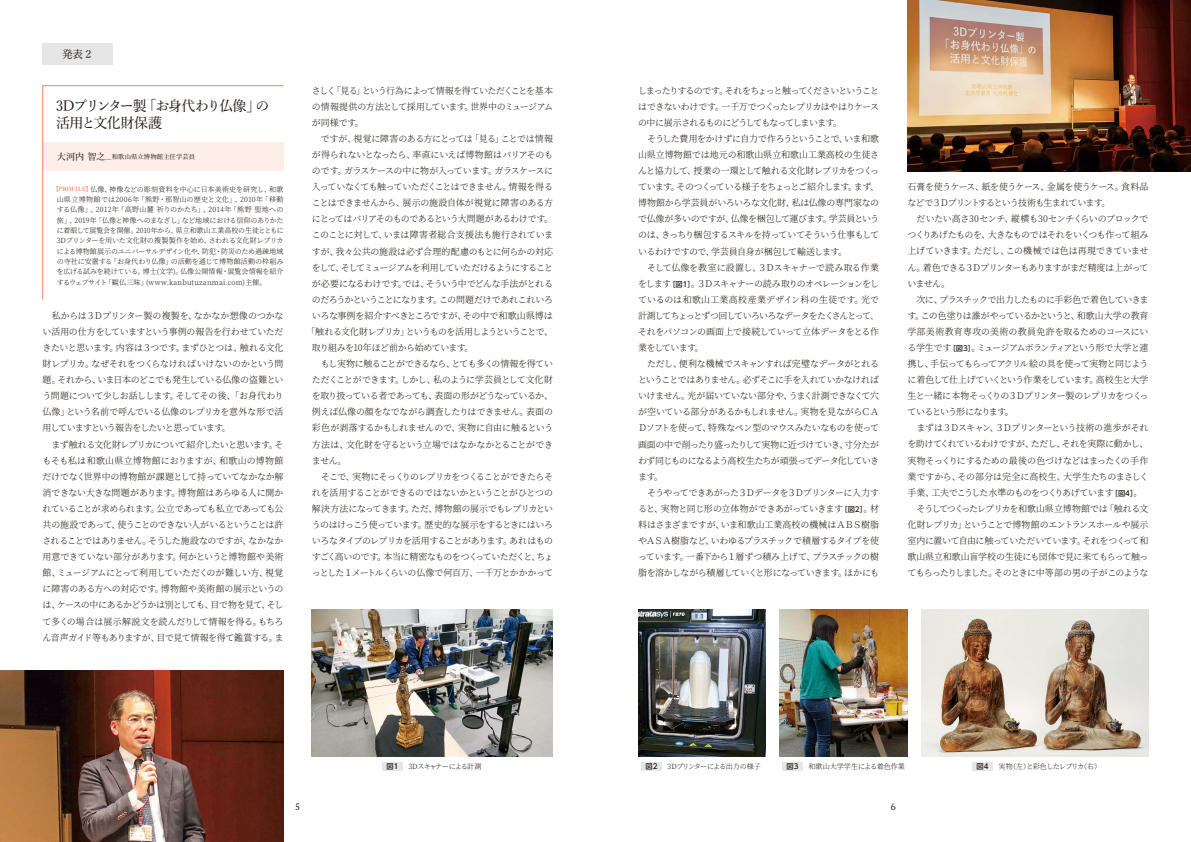
<style>
.page{position:relative;width:1191px;height:842px;background:#fff}
.page>*{position:absolute;margin:0;border:0;box-sizing:border-box;transform-origin:0 0}
.t1{font:500 14.2px/17px "Yu Min";letter-spacing:-.075em;color:#221815}
.t2{font:500 10.6px "Yu Min 36 p Kn";color:#221815}
.t3{font:9.2px "PT Serif";color:#221815}
.t4{font:300 9.1px/16.1px "Source Han Serif";letter-spacing:-.045em;color:#221815}
.t5{font:300 9.1px "Source Han Serif";letter-spacing:-.065em;color:#221815}
.t6{font:300 9.1px "Source Han Serif";letter-spacing:-.025em;color:#221815}
.t7{font:300 9.1px "Source Han Serif";letter-spacing:-.11em;color:#221815}
.t8{font:300 9.1px "Source Han Serif";letter-spacing:-.09em;color:#221815}
.t9{font:300 9.1px "Source Han Serif";letter-spacing:-.07em;color:#221815}
.t10{font:300 9.1px "Source Han Serif";letter-spacing:-.015em;color:#221815}
.t11{font:300 9.1px "Source Han Serif";letter-spacing:-.02em;color:#221815}
.t12{font:300 9.1px "Source Han Serif";letter-spacing:-.01em;color:#221815}
.t13{font:500 7.2px "UD Shin Go Pr 6 N";color:#221815}
.t14{font:300 7.1px/10.3px "Source Han Serif";color:#221815;text-align:justify}
.t15{font:300 7.1px "Source Han Serif";letter-spacing:-.095em;color:#221815}
.t16{font:300 7.1px "Source Han Serif";letter-spacing:-.07em;color:#221815}
.t17{font:300 7.1px "Source Han Serif";letter-spacing:-.09em;color:#221815}
.t18{font:500 6.4px "Yu Min";letter-spacing:.005em;color:#221815}
.s1{font-size:9.2px}
.s2{font-family:"Yu Min";font-weight:800;font-size:5.7px;color:#ef8462}
.s3{font-family:"UD Shin Go Pr 6 N";font-weight:500;font-size:7.2px}
</style>
<div class="page">
<svg style="left:42px;top:85px;width:242px;height:215px"></svg>
<div style="left:43px;top:43px;width:70px;height:21px;background:#e6e6e6"></div>
<div style="left:382px;top:762px;width:21px;height:8px;background:#e6e6e6"></div>
<div style="left:641px;top:762px;width:21px;height:8px;background:#e6e6e6"></div>
<div style="left:782px;top:762px;width:21px;height:8px;background:#e6e6e6"></div>
<div style="left:972px;top:762px;width:21px;height:8px;background:#e6e6e6"></div>
<img style="left:0;top:670px;width:284px;height:172px">
<img style="left:907px;top:0;width:284px;height:171px">
<img style="left:638px;top:610px;width:127px;height:146px">
<img style="left:311px;top:610px;width:242px;height:146px">
<img style="left:780px;top:610px;width:127px;height:146px">
<img style="left:921px;top:610px;width:227px;height:146px">
<p class="t2" style="left:62px;top:44px;width:33px">発表２</p>
<h1 class="t1" style="left:56px;top:96px;width:215px">3Dプリンター製「お身代わり仏像」の活用と文化財保護</h1>
<p class="t18" style="left:57px;top:151px;width:140px"><span class="s1">大河内 智之</span>＿和歌山県立博物館主任学芸員</p>
<p class="t14" style="left:57px;top:184px;width:228px;text-indent:-4px"><span class="s2">【PROFILE】</span>仏像、神像などの彫刻資料を中心に日本美術史を研究し、和歌山県立博物館では2006年「熊野・那智山の歴史と文化」、2010年「移動する仏像」、2012年「高野山麓 祈りのかたち」、2014年「熊野 聖地への旅」、2019年「仏像と神像へのまなざし」など地域における信仰のありかたに着眼して展覧会を開催。2010年から、県立和歌山工業高校の生徒とともに3Dプリンターを用いた文化財の複製製作を始め、さわれる文化財レプリカによる博物館展示のユニバーサルデザイン化や、防犯・防災のため過疎地域の寺社に安置する「お身代わり仏像」の活動を通じて博物館活動の枠組みを広げる試みを続けている。博士(文学)。仏像公開情報・展覧会情報を紹介するウェブサイト「観仏三昧」(www.kanbutuzanmai.com)主催。</p>
<p class="t4" style="left:43px;top:308px;width:242px">　私からは３Ｄプリンター製の複製を、なかなか想像のつかない活用の仕方をしていますという事例の報告を行わせていただきたいと思います。内容は３つです。まずひとつは、触れる文化財レプリカ。なぜそれをつくらなければいけないのかという問題。それから、いま日本のどこでも発生している仏像の盗難という問題について少しお話しします。そしてその後、「お身代わり仏像」という名前で呼んでいる仏像のレプリカを意外な形で活用していますという報告をしたいと思っています。<br>　まず触れる文化財レプリカについて紹介したいと思います。そもそも私は和歌山県立博物館におりますが、和歌山の博物館だけでなく世界中の博物館が課題として持っていてなかなか解消できない大きな問題があります。博物館はあらゆる人に開かれていることが求められます。公立であっても私立であっても公共の施設であって、使うことのできない人がいるということは許されることではありません。そうした施設なのですが、なかなか用意できていない部分があります。何かというと博物館や美術館、ミュージアムにとって利用していただくのが難しい方、視覚に障害のある方への対応です。博物館や美術館の展示というのは、ケースの中にあるかどうかは別としても、目で物を見て、そして多くの場合は展示解説文を読んだりして情報を得る。もちろん音声ガイド等もありますが、目で見て情報を得て鑑賞する。ま</p>
<p class="t5" style="left:312px;top:85px;width:242px">さしく「見る」という行為によって情報を得ていただくことを基本</p>
<p class="t4" style="left:312px;top:98px;width:242px">の情報提供の方法として採用しています。世界中のミュージアム</p>
<p class="t4" style="left:312px;top:115px;width:53px">が同様です。</p>
<p class="t4" style="left:312px;top:131px;width:242px">　ですが、視覚に障害のある方にとっては「見る」ことでは情報</p>
<p class="t6" style="left:312px;top:149px;width:242px">が得られないとなったら、率直にいえば博物館はバリアそのも</p>
<p class="t4" style="left:312px;top:163px;width:242px">のです。ガラスケースの中に物が入っています。ガラスケースに</p>
<p class="t4" style="left:312px;top:179px;width:242px">入っていなくても触っていただくことはできません。情報を得る</p>
<p class="t4" style="left:312px;top:195px;width:242px">ことはできませんから、展示の施設自体が視覚に障害のある方</p>
<p class="t5" style="left:312px;top:214px;width:242px">にとってはバリアそのものであるという大問題があるわけです。</p>
<p class="t10" style="left:312px;top:230px;width:242px">このことに対して、いまは障害者総合支援法も施行されていま</p>
<p class="t11" style="left:312px;top:246px;width:242px">すが、我々公共の施設は必ず合理的配慮のもとに何らかの対応</p>
<p class="t7" style="left:312px;top:262px;width:242px">をして、そしてミュージアムを利用していただけるようにすること</p>
<p class="t4" style="left:312px;top:275px;width:242px">が必要になるわけです。では、そういう中でどんな手法がとれる</p>
<p class="t4" style="left:312px;top:292px;width:242px">のだろうかということになります。この問題だけであれこれいろ</p>
<p class="t4" style="left:312px;top:308px;width:242px">いろな事例を紹介すべきところですが、その中で和歌山県博は</p>
<p class="t8" style="left:307px;top:326px;width:248px">「触れる文化財レプリカ」というものを活用しようということで、</p>
<p class="t4" style="left:312px;top:340px;width:163px">取り組みを10年ほど前から始めています。</p>
<p class="t5" style="left:312px;top:359px;width:242px">　もし実物に触ることができるなら、とても多くの情報を得てい</p>
<p class="t4" style="left:312px;top:372px;width:242px">ただくことができます。しかし、私のように学芸員として文化財</p>
<p class="t5" style="left:312px;top:391px;width:242px">を取り扱っている者であっても、表面の形がどうなっているか、</p>
<p class="t6" style="left:312px;top:407px;width:242px">例えば仏像の顔をなでながら調査したりはできません。表面の</p>
<p class="t6" style="left:312px;top:423px;width:242px">彩色が剥落するかもしれませんので、実物に自由に触るという</p>
<p class="t12" style="left:312px;top:439px;width:242px">方法は、文化財を守るという立場ではなかなかとることができ</p>
<p class="t4" style="left:312px;top:452px;width:36px">ません。</p>
<p class="t9" style="left:312px;top:471px;width:242px">　そこで、実物にそっくりのレプリカをつくることができたらそ</p>
<p class="t4" style="left:312px;top:485px;width:242px">れを活用することができるのではないかということがひとつの</p>
<p class="t4" style="left:312px;top:501px;width:242px">解決方法になってきます。ただ、博物館の展示でもレプリカとい</p>
<p class="t4" style="left:312px;top:517px;width:242px">うのはけっこう使っています。歴史的な展示をするときにはいろ</p>
<p class="t5" style="left:312px;top:536px;width:242px">いろなタイプのレプリカを活用することがあります。あれはもの</p>
<p class="t4" style="left:312px;top:549px;width:242px">すごく高いのです。本当に精密なものをつくっていただくと、ちょ</p>
<p class="t4" style="left:312px;top:565px;width:242px">っとした１メートルくらいの仏像で何百万、一千万とかかかって</p>
<p class="t4" style="left:638px;top:82px;width:242px">しまったりするのです。それをちょっと触ってくださいということはできないわけです。一千万でつくったレプリカはやはりケースの中に展示されるものにどうしてもなってしまいます。<br>　そうした費用をかけずに自力で作ろうということで、いま和歌山県立博物館では地元の和歌山県立和歌山工業高校の生徒さんと協力して、授業の一環として触れる文化財レプリカをつくっています。そのつくっている様子をちょっとご紹介します。まず、博物館から学芸員がいろいろな文化財、私は仏像の専門家なので仏像が多いのですが、仏像を梱包して運びます。学芸員というのは、きっちり梱包するスキルを持っていてそういう仕事もしているわけですので、学芸員自身が梱包して輸送します。<br>　そして仏像を教室に設置し、３Ｄスキャナーで読み取る作業をします<span class="s3">［図1］</span>。３Ｄスキャナーの読み取りのオペレーションをしているのは和歌山工業高校産業デザイン科の生徒です。光で計測してちょっとずつ回していろいろなデータをたくさんとって、それをパソコンの画面上で接続していって立体データをとる作業をしています。<br>　ただし、便利な機械でスキャンすれば完璧なデータがとれるということではありません。必ずそこに手を入れていかなければいけません。光が届いていない部分や、うまく計測できなくて穴が空いている部分があるかもしれません。実物を見ながらＣＡ<br>Ｄソフトを使って、特殊なペン型のマウスみたいなものを使って画面の中で削ったり盛ったりして実物に近づけていき、寸分たがわず同じものになるよう高校生たちが頑張ってデータ化していきます。<br>　そうやってできあがった３Ｄデータを３Ｄプリンターに入力すると、実物と同じ形の立体物ができあがっていきます<span class="s3">［図2］</span>。材料はさまざまですが、いま和歌山工業高校の機械はＡＢＳ樹脂やＡＳＡ樹脂など、いわゆるプラスチックで積層するタイプを使っています。一番下から１層ずつ積み上げて、プラスチックの樹脂を溶かしながら積層していくと形になっていきます。ほかにも</p>
<p class="t4" style="left:907px;top:179px;width:242px">石膏を使うケース、紙を使うケース、金属を使うケース。食料品などで３Ｄプリントするという技術も生まれています。<br>　だいたい高さ30センチ、縦横も30センチくらいのブロックでつくりあげたものを、大きなものではそれをいくつも作って組み上げていきます。ただし、この機械では色は再現できていません。着色できる３Ｄプリンターもありますがまだ精度は上がっていません。<br>　次に、プラスチックで出力したものに手彩色で着色していきます。この色塗りは誰がやっているかというと、和歌山大学の教育学部美術教育専攻の美術の教員免許を取るためのコースにいる学生です<span class="s3">［図3］</span>。ミュージアムボランティアという形で大学と連携し、手伝ってもらってアクリル絵の具を使って実物と同じように着色して仕上げていくという作業をしています。高校生と大学生と一緒に本物そっくりの３Ｄプリンター製のレプリカをつくっているという形になります。<br>　まずは３Ｄスキャン、３Ｄプリンターという技術の進歩がそれを助けてくれているわけですが、ただし、それを実際に動かし、実物そっくりにするための最後の色づけなどはまったくの手作業ですから、その部分は完全に高校生、大学生たちのまさしく手業、工夫でこうした水準のものをつくりあげています<span class="s3">［図4］</span>。　そうしてつくったレプリカを和歌山県立博物館では「触れる文化財レプリカ」ということで博物館のエントランスホールや展示室内に置いて自由に触っていただいています。それをつくって和歌山県立和歌山盲学校の生徒にも団体で見に来てもらって触ってもらったりしました。そのときに中等部の男の子がこのような</p>
<p class="t13" style="left:386px;top:760px;width:13px">図1</p>
<p class="t17" style="left:408px;top:762px;width:74px">3Dスキャナーによる計測</p>
<p class="t13" style="left:645px;top:760px;width:13px">図2</p>
<p class="t16" style="left:667px;top:762px;width:95px">3Dプリンターによる出力の様子</p>
<p class="t13" style="left:786px;top:760px;width:13px">図3</p>
<p class="t14" style="left:808px;top:761px;width:98px">和歌山大学学生による着色作業</p>
<p class="t13" style="left:976px;top:760px;width:13px">図4</p>
<p class="t15" style="left:998px;top:762px;width:104px">実物（左）と彩色したレプリカ（右）</p>
<p class="t3" style="left:295px;top:800px;width:6px">5</p>
<p class="t3" style="left:890px;top:800px;width:6px">6</p>
</div>
